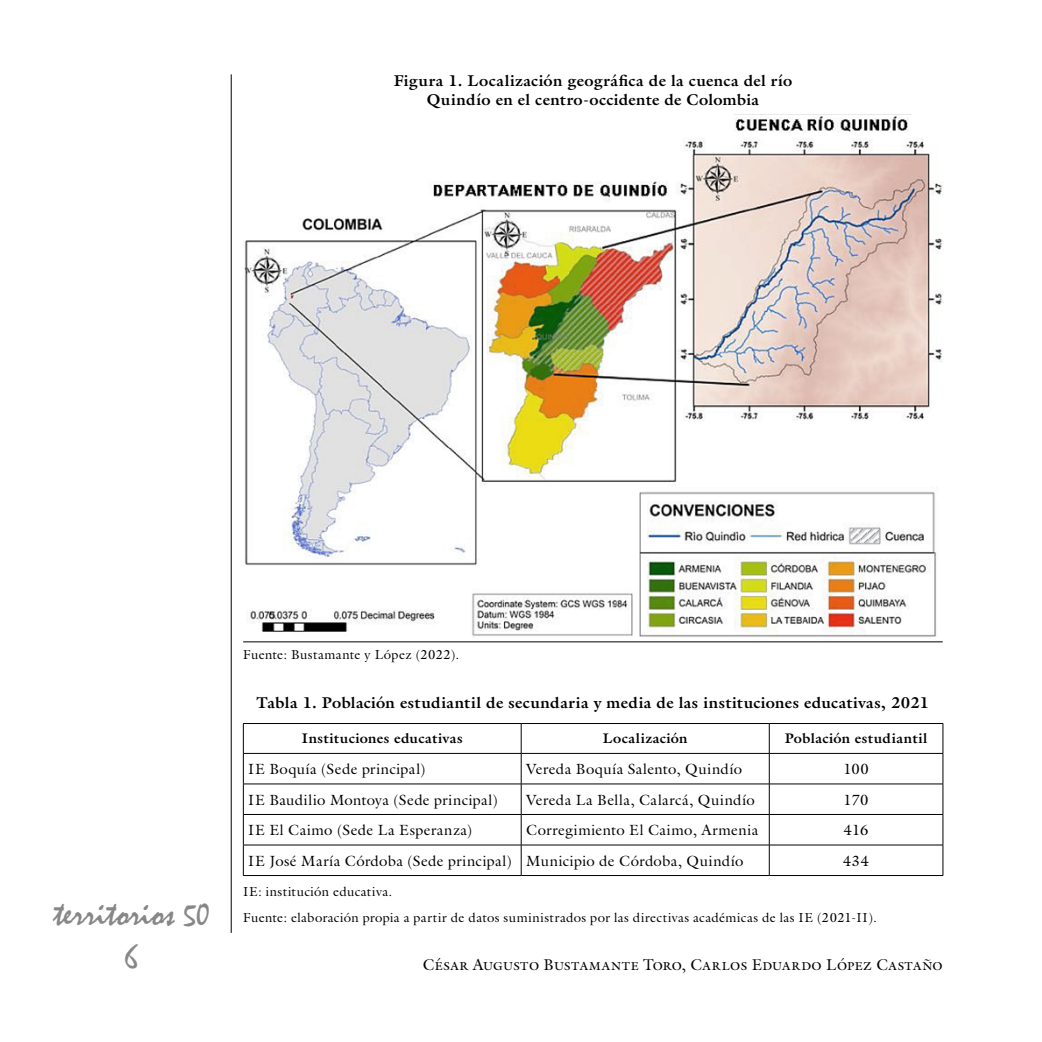
<style>
.page{position:relative;width:1042px;height:1042px;background:#fff}
.page>*{position:absolute;margin:0;border:0;box-sizing:border-box;transform-origin:0 0}
.t1{font:37.62px "Mistral";letter-spacing:-.01em;color:#878787}
.t2{font:33.25px "Mistral";color:#878787}
._15Tit_grafico{font:700 15.75px/18.9px "Galliard Pro";letter-spacing:.025em;color:#000;text-align:center}
.t3{font:15.75px "Galliard Pro";letter-spacing:.025em;color:#000}
._14Body_grafico{font:14.88px "Galliard Pro";letter-spacing:.025em;color:#000}
._17Encab_grafico{font:700 14px "Galliard Pro";letter-spacing:.035em;color:#000}
._16Fte_grafico{font:13.12px "Galliard Pro";letter-spacing:.03em;color:#000}
.s1{font-size:31.5px}
</style>
<div class="page">
<hr style="left:231px;top:74px;width:1px;height:859px;background:#000">
<hr style="left:243px;top:641px;width:700px;height:1px;background:#000">
<img style="left:244px;top:114px;width:699px;height:523px">
<hr style="left:243px;top:723px;width:278px;height:1px;background:#000">
<svg style="left:243px;top:724px;width:1px;height:29px"></svg>
<hr style="left:521px;top:723px;width:248px;height:1px;background:#000">
<svg style="left:521px;top:724px;width:1px;height:29px"></svg>
<hr style="left:769px;top:723px;width:174px;height:1px;background:#000">
<svg style="left:769px;top:724px;width:1px;height:29px"></svg>
<svg style="left:942px;top:724px;width:1px;height:29px"></svg>
<hr style="left:243px;top:753px;width:278px;height:1px;background:#000">
<hr style="left:243px;top:753px;width:1px;height:31px;background:#000">
<hr style="left:521px;top:753px;width:248px;height:1px;background:#000">
<hr style="left:521px;top:753px;width:1px;height:31px;background:#000">
<hr style="left:769px;top:753px;width:174px;height:1px;background:#000">
<hr style="left:769px;top:753px;width:1px;height:31px;background:#000">
<hr style="left:942px;top:753px;width:1px;height:31px;background:#000">
<hr style="left:243px;top:783px;width:278px;height:1px;background:#000">
<hr style="left:243px;top:784px;width:1px;height:30px;background:#000">
<hr style="left:521px;top:783px;width:248px;height:1px;background:#000">
<hr style="left:521px;top:784px;width:1px;height:30px;background:#000">
<hr style="left:769px;top:783px;width:174px;height:1px;background:#000">
<hr style="left:769px;top:784px;width:1px;height:30px;background:#000">
<hr style="left:942px;top:784px;width:1px;height:30px;background:#000">
<hr style="left:243px;top:814px;width:278px;height:1px;background:#000">
<hr style="left:243px;top:815px;width:1px;height:30px;background:#000">
<hr style="left:521px;top:814px;width:248px;height:1px;background:#000">
<hr style="left:521px;top:815px;width:1px;height:30px;background:#000">
<hr style="left:769px;top:814px;width:174px;height:1px;background:#000">
<hr style="left:769px;top:815px;width:1px;height:30px;background:#000">
<hr style="left:942px;top:815px;width:1px;height:30px;background:#000">
<hr style="left:243px;top:845px;width:278px;height:1px;background:#000">
<hr style="left:243px;top:845px;width:1px;height:30px;background:#000">
<hr style="left:521px;top:845px;width:248px;height:1px;background:#000">
<hr style="left:521px;top:845px;width:1px;height:30px;background:#000">
<hr style="left:769px;top:845px;width:174px;height:1px;background:#000">
<hr style="left:769px;top:845px;width:1px;height:30px;background:#000">
<hr style="left:942px;top:845px;width:1px;height:30px;background:#000">
<hr style="left:243px;top:875px;width:278px;height:1px;background:#000">
<hr style="left:521px;top:875px;width:248px;height:1px;background:#000">
<hr style="left:769px;top:875px;width:174px;height:1px;background:#000">
<p class="_15Tit_grafico" style="left:394px;top:71px;width:400px">Figura 1. Localización geográfica de la cuenca del río<br>Quindío en el centro-occidente de Colombia</p>
<h1 class="t1" style="left:53px;top:892px;width:158px">territorios <span class="s1">50</span></h1>
<h2 class="t2" style="left:125px;top:938px;width:15px">6</h2>
<p class="_16Fte_grafico" style="left:243px;top:646px;width:218px">Fuente: Bustamante y López (2022).</p>
<p class="_15Tit_grafico" style="left:257px;top:693px;width:674px">Tabla 1. Población estudiantil de secundaria y media de las instituciones educativas, 2021</p>
<p class="_17Encab_grafico" style="left:302px;top:729px;width:162px">Instituciones educativas</p>
<p class="_17Encab_grafico" style="left:603px;top:729px;width:86px">Localización</p>
<p class="_17Encab_grafico" style="left:785px;top:729px;width:144px">Población estudiantil</p>
<p class="_14Body_grafico" style="left:248px;top:759px;width:179px">IE Boquía (Sede principal)</p>
<p class="_14Body_grafico" style="left:526px;top:759px;width:217px">Vereda Boquía Salento, Quindío</p>
<p class="_14Body_grafico" style="left:843px;top:759px;width:27px">100</p>
<p class="_14Body_grafico" style="left:248px;top:790px;width:251px">IE Baudilio Montoya (Sede principal)</p>
<p class="_14Body_grafico" style="left:526px;top:790px;width:230px">Vereda La Bella, Calarcá, Quindío</p>
<p class="_14Body_grafico" style="left:843px;top:790px;width:26px">170</p>
<p class="_14Body_grafico" style="left:248px;top:820px;width:225px">IE El Caimo (Sede La Esperanza)</p>
<p class="_14Body_grafico" style="left:526px;top:820px;width:234px">Corregimiento El Caimo, Armenia</p>
<p class="_14Body_grafico" style="left:844px;top:820px;width:26px">416</p>
<p class="_14Body_grafico" style="left:248px;top:851px;width:265px">IE José María Córdoba (Sede principal)</p>
<p class="_14Body_grafico" style="left:526px;top:851px;width:219px">Municipio de Córdoba, Quindío</p>
<p class="_14Body_grafico" style="left:843px;top:851px;width:27px">434</p>
<p class="_16Fte_grafico" style="left:243px;top:883px;width:151px">IE: institución educativa.</p>
<p class="_16Fte_grafico" style="left:243px;top:909px;width:635px">Fuente: elaboración propia a partir de datos suministrados por las directivas académicas de las IE (2021-II).</p>
<p class="t3" style="left:423px;top:954px;width:521px">César Augusto Bustamante Toro, Carlos Eduardo López Castaño</p>
</div>
